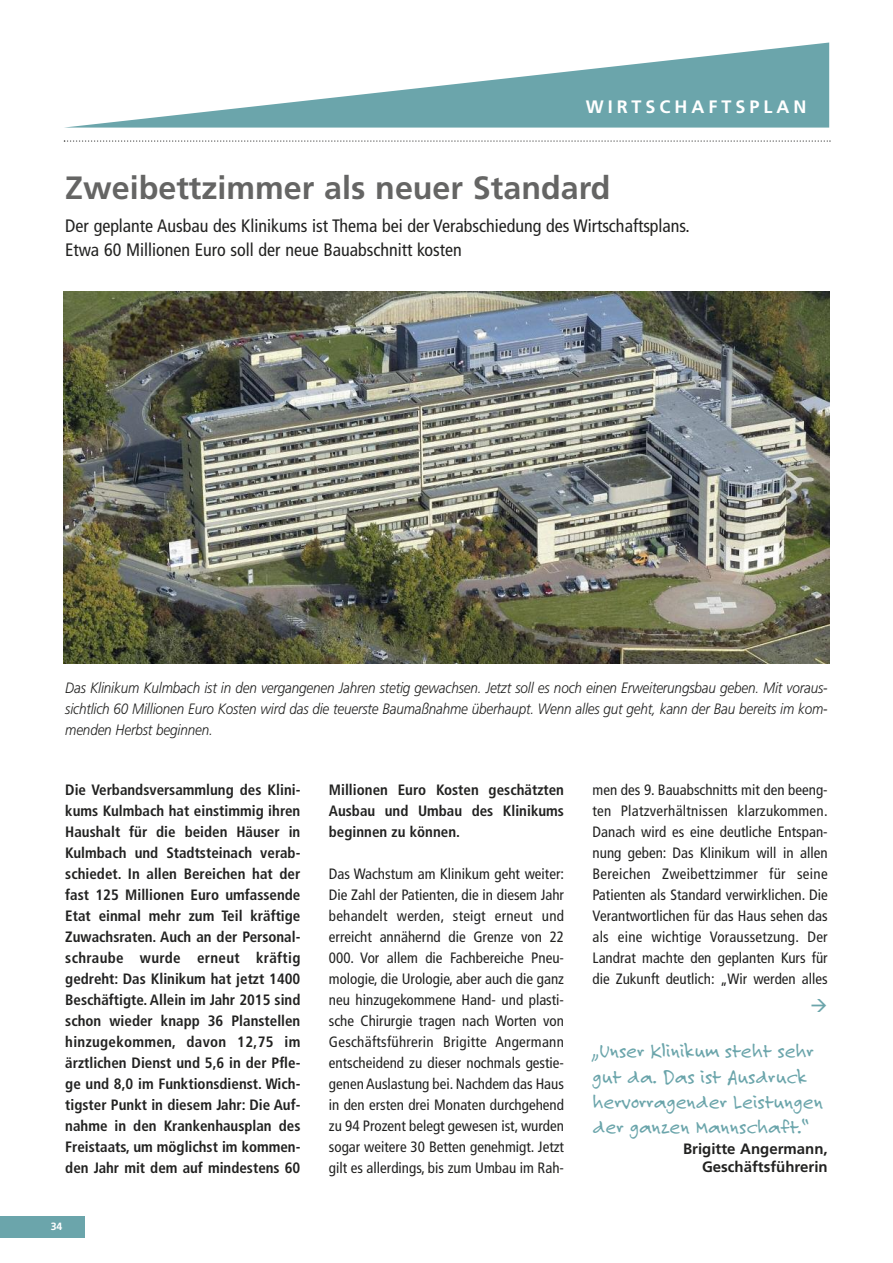
<style>
.page{position:relative;width:893px;height:1263px;background:#fff}
.page>*{position:absolute;margin:0;border:0;box-sizing:border-box;transform-origin:0 0}
.t1{font:700 32.25px "Frutiger";color:#656564}
.t2{font:21px/25.2px "Felt Tip Roman";color:#6ba5ab}
.t3{font:condensed 18px/24px "Frutiger";color:#222221}
.t4{font:700 18px "Frutiger";letter-spacing:.22em;color:#fff}
.t5{font:condensed 15px/21px "Frutiger";color:#222221;text-align:justify}
.t6{font:700 condensed 15px/21px "Frutiger";color:#222221;text-align:justify}
.t7{font:italic 300 15px/21px "Frutiger";letter-spacing:-.01em;color:#222221;text-align:justify;scale:.9 1}
.t8{font:700 15px/18px "Frutiger";color:#222221;text-align:right}
.t9{font:700 10.5px "Frutiger";color:#fff}
</style>
<div class="page">
<div style="left:0;top:1216px;width:85px;height:21px;background:#6ba5ab"></div>
<svg style="left:64px;top:43px;width:765px;height:85px"></svg>
<svg style="left:64px;top:140px;width:767px;height:2px"></svg>
<img style="left:64px;top:292px;width:765px;height:372px">
<p class="t4" style="left:586px;top:99px;width:222px">WIRTSCHAFTSPLAN</p>
<h1 class="t1" style="left:65px;top:174px;width:547px">Zweibettzimmer als neuer Standard</h1>
<p class="t3" style="left:65px;top:215px;width:626px">Der geplante Ausbau des Klinikums ist Thema bei der Verabschiedung des Wirtschaftsplans.<br>Etwa 60 Millionen Euro soll der neue Bauabschnitt kosten</p>
<p class="t7" style="left:65px;top:679px;width:849px">Das Klinikum Kulmbach ist in den vergangenen Jahren stetig gewachsen. Jetzt soll es noch einen Erweiterungsbau geben. Mit voraus&shy;sichtlich 60 Millionen Euro Kosten wird das die teuerste Baumaßnahme überhaupt. Wenn alles gut geht, kann der Bau bereits im kom&shy;menden Herbst beginnen.</p>
<p class="t6" style="left:65px;top:781px;width:237px">Die Verbandsversammlung des Klini&shy;kums Kulmbach hat einstimmig ihren Haushalt für die beiden Häuser in Kulmbach und Stadtsteinach verab&shy;schiedet. In allen Bereichen hat der fast 125 Millionen Euro umfassende Etat einmal mehr zum Teil kräftige Zuwachsraten. Auch an der Personal&shy;schraube wurde erneut kräftig gedreht: Das Klinikum hat jetzt 1400<br>Beschäftigte. Allein im Jahr 2015 sind schon wieder knapp 36 Planstellen hinzugekommen, davon 12,75 im ärztlichen Dienst und 5,6 in der Pfle&shy;ge und 8,0 im Funktionsdienst. Wich&shy;tigster Punkt in diesem Jahr: Die Auf&shy;nahme in den Krankenhausplan des Freistaats, um möglichst im kommen&shy;den Jahr mit dem auf mindestens 60</p>
<p class="t9" style="left:51px;top:1222px;width:13px">34</p>
<p class="t6" style="left:329px;top:781px;width:237px">Millionen Euro Kosten geschätzten Ausbau und Umbau des Klinikums beginnen zu können.</p>
<p class="t5" style="left:329px;top:865px;width:237px">Das Wachstum am Klinikum geht weiter:<br>Die Zahl der Patienten, die in diesem Jahr behandelt werden, steigt erneut und erreicht annähernd die Grenze von 22<br>000. Vor allem die Fachbereiche Pneu&shy;mologie, die Urologie, aber auch die ganz neu hinzugekommene Hand- und plasti&shy;sche Chirurgie tragen nach Worten von Geschäftsführerin Brigitte Angermann entscheidend zu dieser nochmals gestie&shy;genen Auslastung bei. Nachdem das Haus in den ersten drei Monaten durchgehend zu 94 Prozent belegt gewesen ist, wurden sogar weitere 30 Betten genehmigt. Jetzt gilt es allerdings, bis zum Umbau im Rah-</p>
<p class="t5" style="left:593px;top:781px;width:237px">men des 9. Bauabschnitts mit den beeng&shy;ten Platzverhältnissen klarzukommen.<br>Danach wird es eine deutliche Entspan&shy;nung geben: Das Klinikum will in allen Bereichen Zweibettzimmer für seine Patienten als Standard verwirklichen. Die Verantwortlichen für das Haus sehen das als eine wichtige Voraussetzung. Der Landrat machte den geplanten Kurs für die Zukunft deutlich: „Wir werden alles</p>
<h2 class="t2" style="left:593px;top:1038px;width:232px">„Unser Klinikum steht sehr gut da. Das ist Ausdruck hervorragender Leistungen der ganzen Mannschaft.“</h2>
<p class="t8" style="left:683px;top:1141px;width:146px">Brigitte Angermann,<br>Geschäftsführerin</p>
</div>
